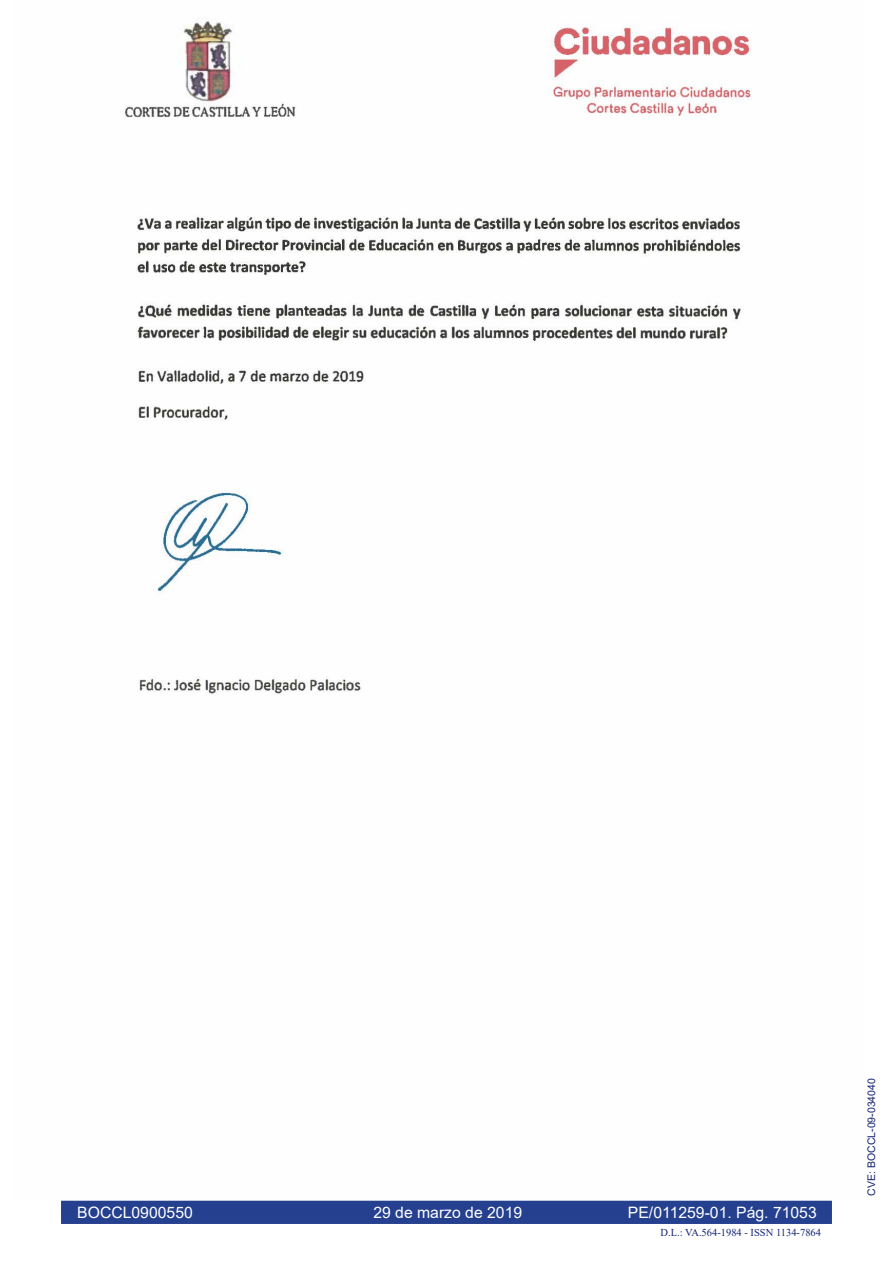
<style>
.page{position:relative;width:893px;height:1263px;background:#fff}
.page>*{position:absolute;margin:0;border:0;box-sizing:border-box;transform-origin:0 0}
.t1{font:15.75px "Arial";color:#fff}
.t2{font:10.5px "Times New Roman";color:#132477}
.t3{font:10.5px "Arial";color:#132477}
</style>
<div class="page">
<div style="left:60px;top:1200px;width:773px;height:25px;background:#25408f"></div>
<div style="left:60px;top:1199px;width:773px;height:26px;border:2px solid #fff"></div>
<img style="left:60px;top:21px;width:773px;height:1179px">
<p class="t1" style="left:77px;top:1202px;width:117px">BOCCL0900550</p>
<p class="t1" style="left:373px;top:1202px;width:150px">29 de marzo de 2019</p>
<p class="t1" style="left:628px;top:1202px;width:190px">PE/011259-01. Pág. 71053</p>
<p class="t2" style="left:661px;top:1225px;width:162px">D.L.: VA.564-1984 - ISSN 1134-7864</p>
<p class="t3" style="left:864px;top:1195px;width:119px;rotate:-90deg">CVE: BOCCL-09-034040</p>
</div>
